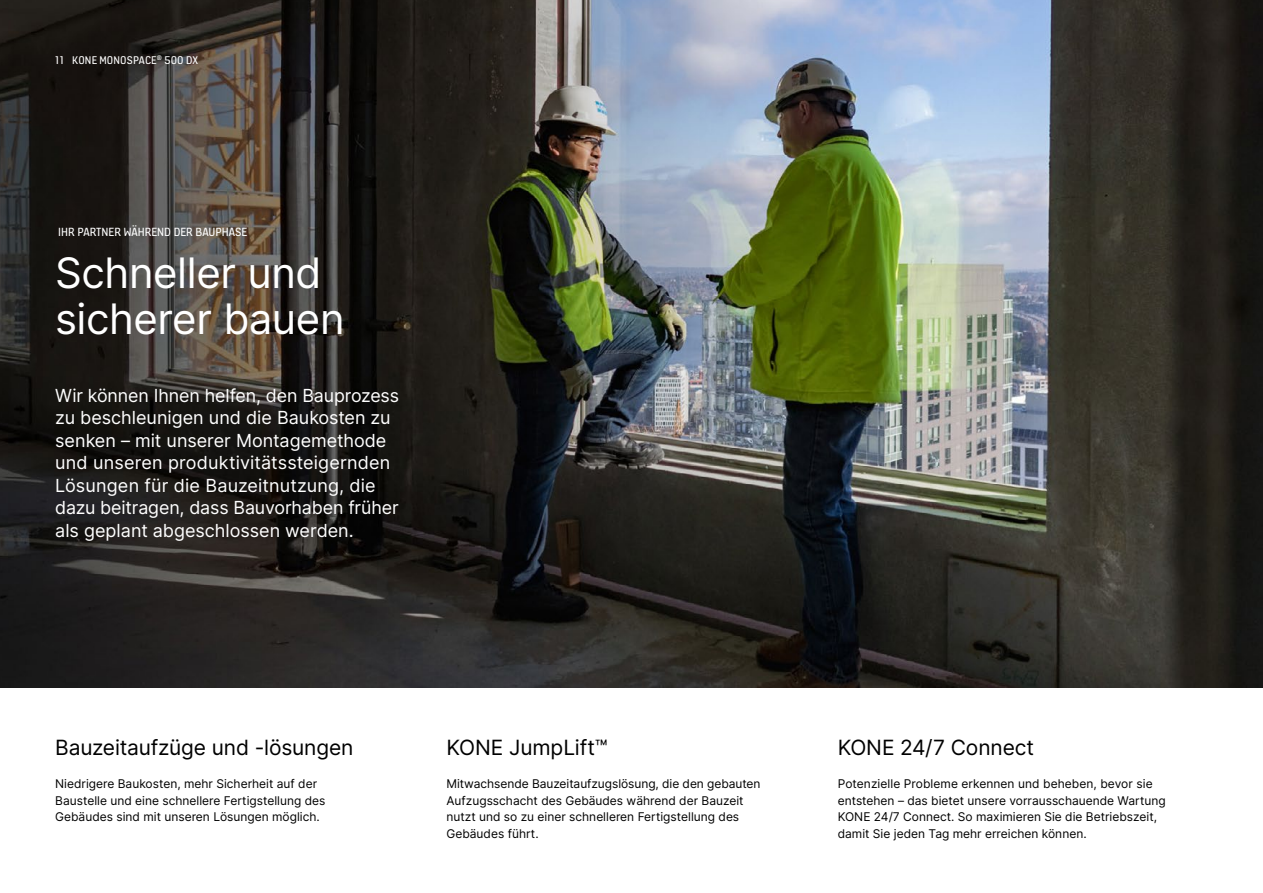
<style>
.page{position:relative;width:1263px;height:893px;background:#fff}
.page>*{position:absolute;margin:0;border:0;box-sizing:border-box;transform-origin:0 0}
.t1{font:42px/46.5px "Inter";letter-spacing:-.01em;color:#fff}
.t2{font:21px "Inter";letter-spacing:-.005em;color:#000}
.t3{font:18px/22.5px "Inter";color:#fff}
.t4{font:12.75px "KONE Information";color:#fff}
.t5{font:12px/16.5px "Inter";color:#000}
.t6{font:12px "KONE Information";letter-spacing:.01em;color:#fff}
</style>
<div class="page">
<img style="left:0;top:0;width:1263px;height:688px">
<p class="t6" style="left:55px;top:52px;width:144px">11 KONE MONOSPACE<sup>®</sup> 500 dx</p>
<p class="t4" style="left:58px;top:223px;width:191px">IHR PARTNER WÄHREND DER BAUPHASE</p>
<h1 class="t1" style="left:55px;top:248px;width:291px">Schneller und sicherer bauen</h1>
<p class="t3" style="left:55px;top:384px;width:345px">Wir können Ihnen helfen, den Bauprozess zu beschleunigen und die Baukosten zu senken – mit unserer Montagemethode und unseren produktivitätssteigernden Lösungen für die Bauzeitnutzung, die dazu beitragen, dass Bauvorhaben früher als geplant abgeschlossen werden.</p>
<h2 class="t2" style="left:55px;top:732px;width:300px">Bauzeitaufzüge und -lösungen</h2>
<p class="t5" style="left:55px;top:775px;width:272px">Niedrigere Baukosten, mehr Sicherheit auf der<br>Baustelle und eine schnellere Fertigstellung des<br>Gebäudes sind mit unseren Lösungen möglich.</p>
<h2 class="t2" style="left:446px;top:732px;width:163px">KONE JumpLift™</h2>
<p class="t5" style="left:446px;top:775px;width:316px">Mitwachsende Bauzeitaufzugslösung, die den gebauten Aufzugsschacht des Gebäudes während der Bauzeit nutzt und so zu einer schnelleren Fertigstellung des Gebäudes führt.</p>
<h2 class="t2" style="left:838px;top:732px;width:198px">KONE 24/7 Connect</h2>
<p class="t5" style="left:838px;top:775px;width:329px">Potenzielle Probleme erkennen und beheben, bevor sie ent stehen – das bietet unsere vorrausschauende Wartung KONE 24/7 Connect. So maximieren Sie die Betriebszeit, damit Sie jeden Tag mehr erreichen können.</p>
</div>
